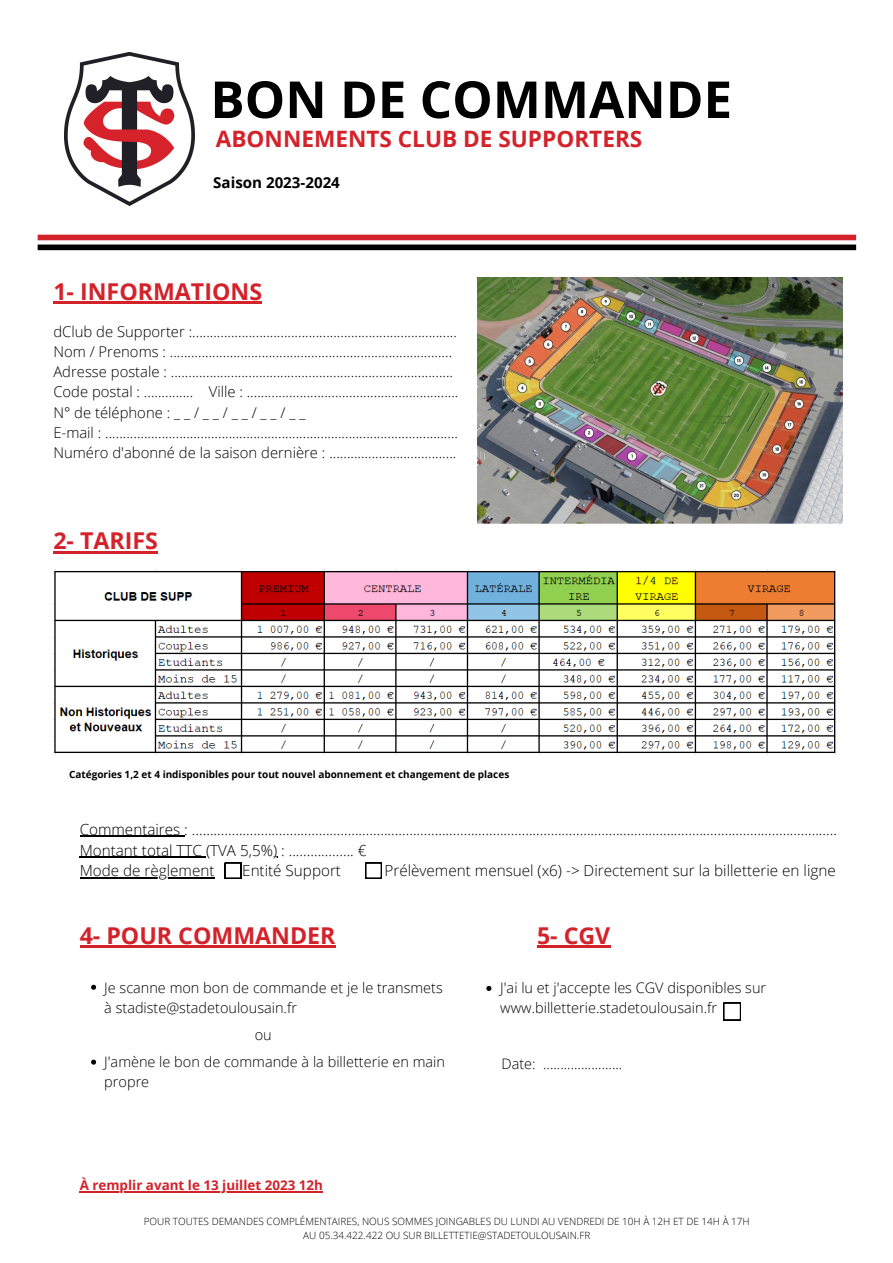
<style>
.page{position:relative;width:893px;height:1263px;background:#fff}
.page>*{position:absolute;margin:0;border:0;box-sizing:border-box;transform-origin:0 0}
.t1{font:700 51px "Open Sans";color:#000}
.t2{font:700 23.25px "Open Sans";color:#d4222b}
.t3{font:700 22.65px "Open Sans";color:#d4222b}
.t4{font:300 15.3px/20.9px "Open Sans";color:#000}
.t5{font:700 15.15px "Open Sans";color:#000}
.t6{font:300 14.85px/20.2px "Open Sans";color:#000}
.t7{font:300 14.55px/20.1px "Open Sans";color:#000}
.t8{font:700 13.5px "Open Sans";color:#d4222b}
.t9{font:300 10.05px/13.5px "Open Sans";color:#000;text-align:center}
.t10{font:700 10.05px "Open Sans";color:#000}
</style>
<div class="page">
<img style="left:64px;top:52px;width:131px;height:153px">
<img style="left:477px;top:278px;width:365px;height:245px">
<div style="left:38px;top:235px;width:818px;height:5px;background:#d4222b"></div>
<div style="left:38px;top:244px;width:818px;height:6px;background:#000"></div>
<hr style="left:80px;top:836px;width:104px;height:1px;background:#000">
<hr style="left:80px;top:856px;width:126px;height:1px;background:#000">
<hr style="left:80px;top:877px;width:134px;height:1px;background:#000">
<svg style="left:225px;top:862px;width:16px;height:16px"></svg>
<svg style="left:486px;top:986px;width:5px;height:5px"></svg>
<svg style="left:723px;top:1002px;width:18px;height:18px"></svg>
<svg style="left:365px;top:862px;width:17px;height:16px"></svg>
<img style="left:53px;top:569px;width:782px;height:185px">
<hr style="left:53px;top:301px;width:209px;height:2px;background:#d4222b">
<hr style="left:53px;top:551px;width:105px;height:2px;background:#d4222b">
<hr style="left:80px;top:945px;width:255px;height:2px;background:#d4222b">
<svg style="left:91px;top:984px;width:5px;height:5px"></svg>
<svg style="left:91px;top:1059px;width:5px;height:5px"></svg>
<hr style="left:537px;top:945px;width:73px;height:2px;background:#d4222b">
<hr style="left:80px;top:1191px;width:243px;height:1px;background:#d4222b">
<h1 class="t1" style="left:210px;top:64px;width:523px">BON DE COMMANDE</h1>
<h3 class="t3" style="left:216px;top:123px;width:428px">ABONNEMENTS CLUB DE SUPPORTERS</h3>
<p class="t5" style="left:213px;top:171px;width:128px">Saison 2023-2024</p>
<h2 class="t2" style="left:53px;top:275px;width:210px">1- INFORMATIONS</h2>
<p class="t6" style="left:53px;top:321px;width:406px">dClub de Supporter :...........................................................................<br>Nom / Prenoms : ................................................................................<br>Adresse postale : ................................................................................<br>Code postal : .............. Ville : ............................................................<br>N° de téléphone : _ _ / _ _ / _ _ / _ _ / _ _<br>E-mail : ....................................................................................................<br>Numéro d'abonné de la saison dernière : ....................................</p>
<h2 class="t2" style="left:53px;top:524px;width:106px">2- TARIFS</h2>
<p class="t10" style="left:69px;top:767px;width:441px">Catégories 1,2 et 4 indisponibles pour tout nouvel abonnement et changement de places</p>
<p class="t4" style="left:80px;top:818px;width:759px">Commentaires : ..................................................................................................................................................................................<br>Montant total TTC (TVA 5,5%) : .................. €<br>Mode de règlement</p>
<p class="t4" style="left:242px;top:860px;width:100px">Entité Support</p>
<p class="t4" style="left:384px;top:860px;width:452px">Prélèvement mensuel (x6) -&gt; Directement sur la billetterie en ligne</p>
<h2 class="t2" style="left:80px;top:918px;width:257px">4- POUR COMMANDER</h2>
<p class="t7" style="left:104px;top:976px;width:340px">Je scanne mon bon de commande et je le transmets à stadiste@stadetoulousain.fr</p>
<p class="t7" style="left:255px;top:1024px;width:19px">ou</p>
<p class="t7" style="left:104px;top:1051px;width:342px">J'amène le bon de commande à la billetterie en main propre</p>
<p class="t8" style="left:80px;top:1176px;width:245px">À remplir avant le 13 juillet 2023 12h</p>
<h2 class="t2" style="left:537px;top:918px;width:75px">5- CGV</h2>
<p class="t7" style="left:500px;top:977px;width:267px">J'ai lu et j'accepte les CGV disponibles sur www.billetterie.stadetoulousain.fr</p>
<p class="t7" style="left:501px;top:1053px;width:122px">Date: .......................</p>
<p class="t9" style="left:144px;top:1214px;width:607px">POUR TOUTES DEMANDES COMPLÉMENTAIRES, NOUS SOMMES JOINGABLES DU LUNDI AU VENDREDI DE 10H À 12H ET DE 14H À 17H<br>AU 05.34.422.422 OU SUR BILLETTETIE@STADETOULOUSAIN.FR</p>
</div>
